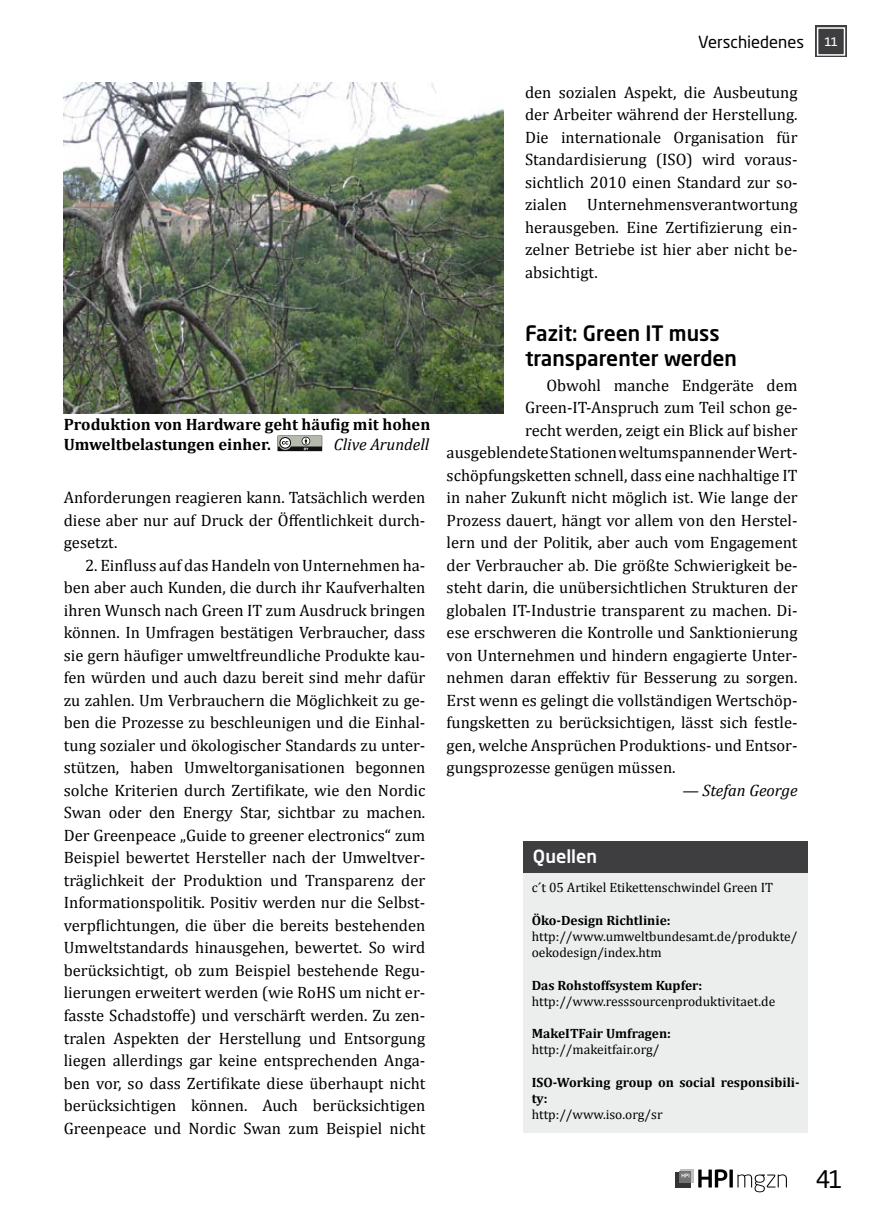
<style>
.page{position:relative;width:872px;height:1221px;background:#fff}
.page>*{position:absolute;margin:0;border:0;box-sizing:border-box;transform-origin:0 0}
.t1{font:24px "Neo Sans Std";color:#000}
.t2{font:500 21px/24px "Neo Sans Std";color:#000}
.t3{font:500 18px "Neo Sans Std";color:#fff}
.t4{font:16.5px/22.5px "Cambria";color:#000;text-align:justify}
.t5{font:700 16.5px/19.8px "Cambria";color:#000}
.t6{font:italic 16.5px "Cambria";color:#000}
.t7{font:16.5px "Neo Sans Std";color:#000}
.t8{font:13.5px/16.2px "Cambria";color:#000}
.t9{font:700 13.5px/16.2px "Cambria";color:#000}
.s1{font-family:"Consolas";font-size:13.5px;color:#fff}
</style>
<div class="page">
<svg style="left:675px;top:1171px;width:16px;height:16px"></svg>
<div style="left:680px;top:1169px;width:13px;height:13px;background:#bebfbf"></div>
<svg style="left:680px;top:1171px;width:11px;height:11px"></svg>
<svg style="left:681px;top:1173px;width:8px;height:4px"></svg>
<svg style="left:698px;top:1169px;width:29px;height:18px"></svg>
<svg style="left:729px;top:1169px;width:4px;height:18px"></svg>
<svg style="left:737px;top:1174px;width:50px;height:18px"></svg>
<div style="left:815px;top:26px;width:32px;height:31px;background:#3e3e40"></div>
<div style="left:817px;top:27px;width:28px;height:29px;border:2px solid #fff"></div>
<div style="left:523px;top:870px;width:285px;height:263px;background:#eceded"></div>
<div style="left:523px;top:840px;width:285px;height:32px;background:#3e3e40"></div>
<img style="left:64px;top:83px;width:440px;height:330px">
<svg style="left:277px;top:435px;width:46px;height:17px"></svg>
<p class="t7" style="left:698px;top:32px;width:142px">Verschiedenes <span class="s1">11</span></p>
<p class="t4" style="left:525px;top:81px;width:274px">den sozialen Aspekt, die Ausbeutung der Arbeiter während der Herstellung.<br>Die internationale Organisation für Standardisierung (ISO) wird voraus&shy;sichtlich 2010 einen Standard zur so&shy;zialen Unternehmensverantwortung herausgeben. Eine Zertifizierung ein&shy;zelner Betriebe ist hier aber nicht be&shy;absichtigt.</p>
<p class="t5" style="left:64px;top:414px;width:368px">Produktion von Hardware geht häufig mit hohen<br>Umweltbelastungen einher.</p>
<p class="t6" style="left:334px;top:434px;width:97px">Clive Arundell</p>
<p class="t4" style="left:64px;top:486px;width:363px">Anforderungen reagieren kann. Tatsächlich werden diese aber nur auf Druck der Öffentlichkeit durch&shy;gesetzt.</p>
<p class="t4" style="left:64px;top:553px;width:363px;text-indent:21px">2. Einfluss auf das Handeln von Unternehmen ha&shy;ben aber auch Kunden, die durch ihr Kaufverhalten ihren Wunsch nach Green IT zum Ausdruck bringen können. In Umfragen bestätigen Verbraucher, dass sie gern häufiger umweltfreundliche Produkte kau&shy;fen würden und auch dazu bereit sind mehr dafür zu zahlen. Um Verbrauchern die Möglichkeit zu ge&shy;ben die Prozesse zu beschleunigen und die Einhal&shy;tung sozialer und ökologischer Standards zu unter&shy;stützen, haben Umweltorganisationen begonnen solche Kriterien durch Zertifikate, wie den Nordic Swan oder den Energy Star, sichtbar zu machen.<br>Der Greenpeace „Guide to greener electronics“ zum Beispiel bewertet Hersteller nach der Umweltver&shy;träglichkeit der Produktion und Transparenz der Informationspolitik. Positiv werden nur die Selbst&shy;verpflichtungen, die über die bereits bestehenden Umweltstandards hinausgehen, bewertet. So wird berücksichtigt, ob zum Beispiel bestehende Regu&shy;lierungen erweitert werden (wie RoHS um nicht er&shy;fasste Schadstoffe) und verschärft werden. Zu zen&shy;tralen Aspekten der Herstellung und Entsorgung liegen allerdings gar keine entsprechenden Anga&shy;ben vor, so dass Zertifikate diese überhaupt nicht berücksichtigen können. Auch berücksichtigen Greenpeace und Nordic Swan zum Beispiel nicht</p>
<p class="t2" style="left:525px;top:321px;width:213px">Fazit: Green IT muss transparenter werden</p>
<p class="t4" style="left:546px;top:373px;width:253px">Obwohl manche Endgeräte dem</p>
<p class="t4" style="left:525px;top:396px;width:274px">Green-IT-Anspruch zum Teil schon ge-</p>
<p class="t4" style="left:525px;top:418px;width:274px">recht werden, zeigt ein Blick auf bisher</p>
<p class="t4" style="left:446px;top:441px;width:352px">ausgeblendete Stationen weltumspannender Wert-</p>
<p class="t4" style="left:446px;top:463px;width:352px">schöpfungsketten schnell, dass eine nachhaltige IT</p>
<p class="t4" style="left:446px;top:486px;width:352px">in naher Zukunft nicht möglich ist. Wie lange der</p>
<p class="t4" style="left:446px;top:508px;width:352px">Prozess dauert, hängt vor allem von den Herstel-</p>
<p class="t4" style="left:446px;top:531px;width:352px">lern und der Politik, aber auch vom Engagement</p>
<p class="t4" style="left:446px;top:553px;width:352px">der Verbraucher ab. Die größte Schwierigkeit be-</p>
<p class="t4" style="left:446px;top:576px;width:352px">steht darin, die unübersichtlichen Strukturen der</p>
<p class="t4" style="left:446px;top:598px;width:352px">globalen IT-Industrie transparent zu machen. Di-</p>
<p class="t4" style="left:446px;top:621px;width:352px">ese erschweren die Kontrolle und Sanktionierung</p>
<p class="t4" style="left:446px;top:643px;width:352px">von Unternehmen und hindern engagierte Unter-</p>
<p class="t4" style="left:446px;top:666px;width:352px">nehmen daran effektiv für Besserung zu sorgen.</p>
<p class="t4" style="left:446px;top:688px;width:352px">Erst wenn es gelingt die vollständigen Wertschöp-</p>
<p class="t4" style="left:446px;top:711px;width:352px">fungsketten zu berücksichtigen, lässt sich festle-</p>
<p class="t4" style="left:446px;top:733px;width:352px">gen, welche Ansprüchen Produktions- und Entsor-</p>
<p class="t4" style="left:446px;top:756px;width:230px">gungsprozesse genügen müssen.</p>
<p class="t6" style="left:682px;top:780px;width:117px">— Stefan George</p>
<p class="t3" style="left:533px;top:845px;width:66px">Quellen</p>
<p class="t8" style="left:531px;top:879px;width:243px">c´t 05 Artikel Etikettenschwindel Green IT</p>
<p class="t9" style="left:531px;top:911px;width:140px">Öko-Design Richtlinie:</p>
<p class="t8" style="left:531px;top:928px;width:267px">http://www.umweltbundesamt.de/produkte/ oekodesign/index.htm</p>
<p class="t9" style="left:531px;top:976px;width:172px">Das Rohstoffsystem Kupfer:</p>
<p class="t8" style="left:531px;top:992px;width:245px">http://www.resssourcenproduktivitaet.de</p>
<p class="t9" style="left:531px;top:1025px;width:141px">MakeITFair Umfragen:</p>
<p class="t8" style="left:531px;top:1041px;width:129px">http://makeitfair.org/</p>
<p class="t9" style="left:531px;top:1073px;width:269px">ISO-Working group on social responsibili&shy;ty:</p>
<p class="t8" style="left:531px;top:1106px;width:132px">http://www.iso.org/sr</p>
<h1 class="t1" style="left:816px;top:1163px;width:29px">41</h1>
</div>
